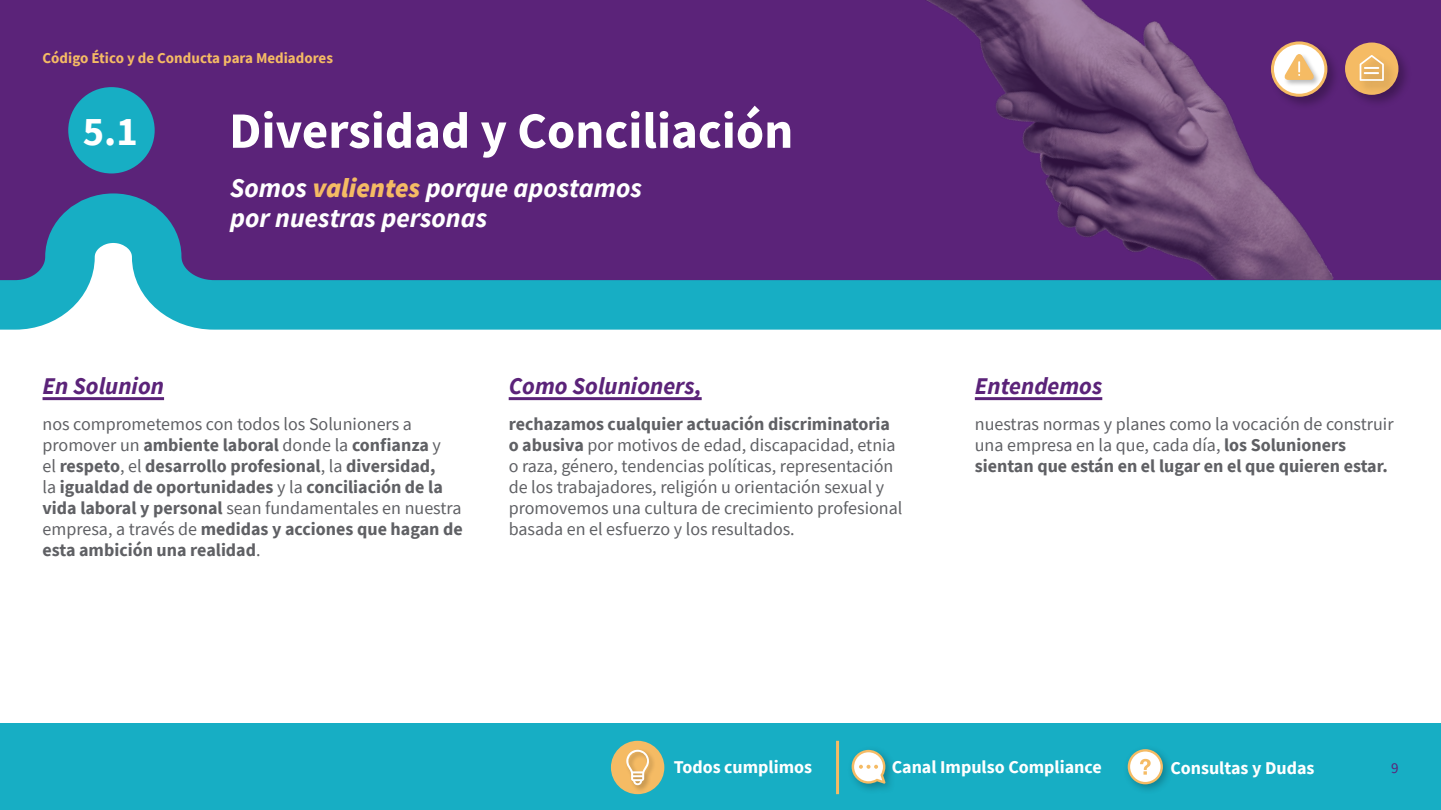
<style>
.page{position:relative;width:1441px;height:810px;background:#fff}
.page>*{position:absolute;margin:0;border:0;box-sizing:border-box;transform-origin:0 0}
.t1{font:700 51px "Source Sans Pro";color:#fff}
.t2{font:700 40.5px "Source Sans Pro";color:#fff}
.t3{font:italic 700 27px/30px "Source Sans Pro";color:#fff}
.t4{font:italic 700 24px "Source Sans Pro";color:#5b2379}
.t5{font:18px/21px "Source Sans Pro";color:#5f6064}
.t6{font:700 18px/21px "Source Sans Pro";color:#5f6064}
.t7{font:700 18px "Source Sans Pro";color:#fff}
.t8{font:700 15px "Source Sans Pro";color:#f5bb64}
.t9{font:15px "Source Sans Pro";color:#5b2379}
.s1{font-weight:900;color:#f5bb64}
.s2{font-weight:700}
.s3{font-weight:400}
</style>
<div class="page">
<div style="left:0;top:724px;width:1440px;height:86px;background:#17aec4"></div>
<div style="left:0;top:0;width:1440px;height:169px;background:#5b2379"></div>
<div style="left:68px;top:87px;width:87px;height:86px;background:#17aec4;border-radius:50%"></div>
<svg style="left:0;top:169px;width:1440px;height:161px;background:#426aa0"></svg>
<hr style="left:43px;top:397px;width:121px;height:3px;background:#5b2379">
<hr style="left:508px;top:397px;width:193px;height:3px;background:#5b2379">
<hr style="left:974px;top:397px;width:128px;height:3px;background:#5b2379">
<hr style="left:836px;top:741px;width:3px;height:53px;background:#f5bb64">
<img style="left:818px;top:0;width:590px;height:280px">
<div style="left:1342px;top:40px;width:69px;height:69px;background:#000;opacity:.27"></div>
<div style="left:1344px;top:43px;width:54px;height:52px;background:#f5bb64;border-radius:50%"></div>
<div style="left:1356px;top:53px;width:41px;height:42px;background:#000;opacity:.27"></div>
<svg style="left:1359px;top:55px;width:24px;height:26px"></svg>
<div style="left:1268px;top:40px;width:72px;height:70px;background:#000;opacity:.27"></div>
<svg style="left:1272px;top:43px;width:53px;height:52px"></svg>
<div style="left:1270px;top:41px;width:57px;height:56px;border:3px solid #f5bb64;border-radius:50%"></div>
<div style="left:1283px;top:53px;width:37px;height:35px;background:#000;opacity:.27"></div>
<svg style="left:1284px;top:54px;width:29px;height:26px"></svg>
<div style="left:611px;top:741px;width:53px;height:53px;background:#f5bb64;border-radius:50%"></div>
<div style="left:625px;top:748px;width:31px;height:45px;background:#000;opacity:.27"></div>
<svg style="left:626px;top:750px;width:23px;height:35px"></svg>
<div style="left:846px;top:745px;width:50px;height:50px;background:#000;opacity:.27"></div>
<svg style="left:851px;top:750px;width:34px;height:34px"></svg>
<div style="left:1122px;top:744px;width:51px;height:52px;background:#000;opacity:.27"></div>
<svg style="left:1127px;top:749px;width:35px;height:35px"></svg>
<p class="t8" style="left:43px;top:50px;width:292px">Código Ético y de Conducta para Mediadores</p>
<h2 class="t2" style="left:83px;top:109px;width:56px">5.1</h2>
<h1 class="t1" style="left:229px;top:102px;width:565px">Diversidad y Conciliación</h1>
<h3 class="t3" style="left:230px;top:173px;width:413px">Somos <span class="s1">valientes</span> porque apostamos por nuestras personas</h3>
<h3 class="t4" style="left:43px;top:373px;width:123px">En Solunion</h3>
<h3 class="t4" style="left:508px;top:373px;width:194px">Como Solunioners,</h3>
<h3 class="t4" style="left:974px;top:373px;width:129px">Entendemos</h3>
<p class="t5" style="left:508px;top:413px;width:395px"><span class="s2">rechazamos cualquier actuación discriminatoria o abusiva</span> por motivos de edad, discapacidad, etnia o raza, género, tendencias políticas, representación de los trabajadores, religión u orientación sexual y promovemos una cultura de crecimiento profesional basada en el esfuerzo y los resultados.</p>
<p class="t5" style="left:974px;top:413px;width:420px">nuestras normas y planes como la vocación de construir una empresa en la que, cada día, <span class="s2">los Solunioners sientan que están en el lugar en el que quieren estar.</span></p>
<p class="t6" style="left:43px;top:413px;width:421px"><span class="s3">nos comprometemos con todos los Solunioners a promover un</span> ambiente laboral <span class="s3">donde la</span> confianza <span class="s3">y<br>el</span> respeto<span class="s3">, el</span> desarrollo profesional<span class="s3">, la</span> diversidad,<br><span class="s3">la</span> igualdad de oportunidades <span class="s3">y la</span> conciliación de la vida laboral y personal <span class="s3">sean fundamentales en nuestra empresa, a través de</span> medidas y acciones que hagan de esta ambición una realidad<span class="s3">.</span></p>
<p class="t7" style="left:673px;top:757px;width:140px">Todos cumplimos</p>
<p class="t7" style="left:891px;top:757px;width:211px">Canal Impulso Compliance</p>
<p class="t7" style="left:1170px;top:757px;width:146px">Consultas y Dudas</p>
<p class="t9" style="left:1390px;top:760px;width:9px">9</p>
</div>
